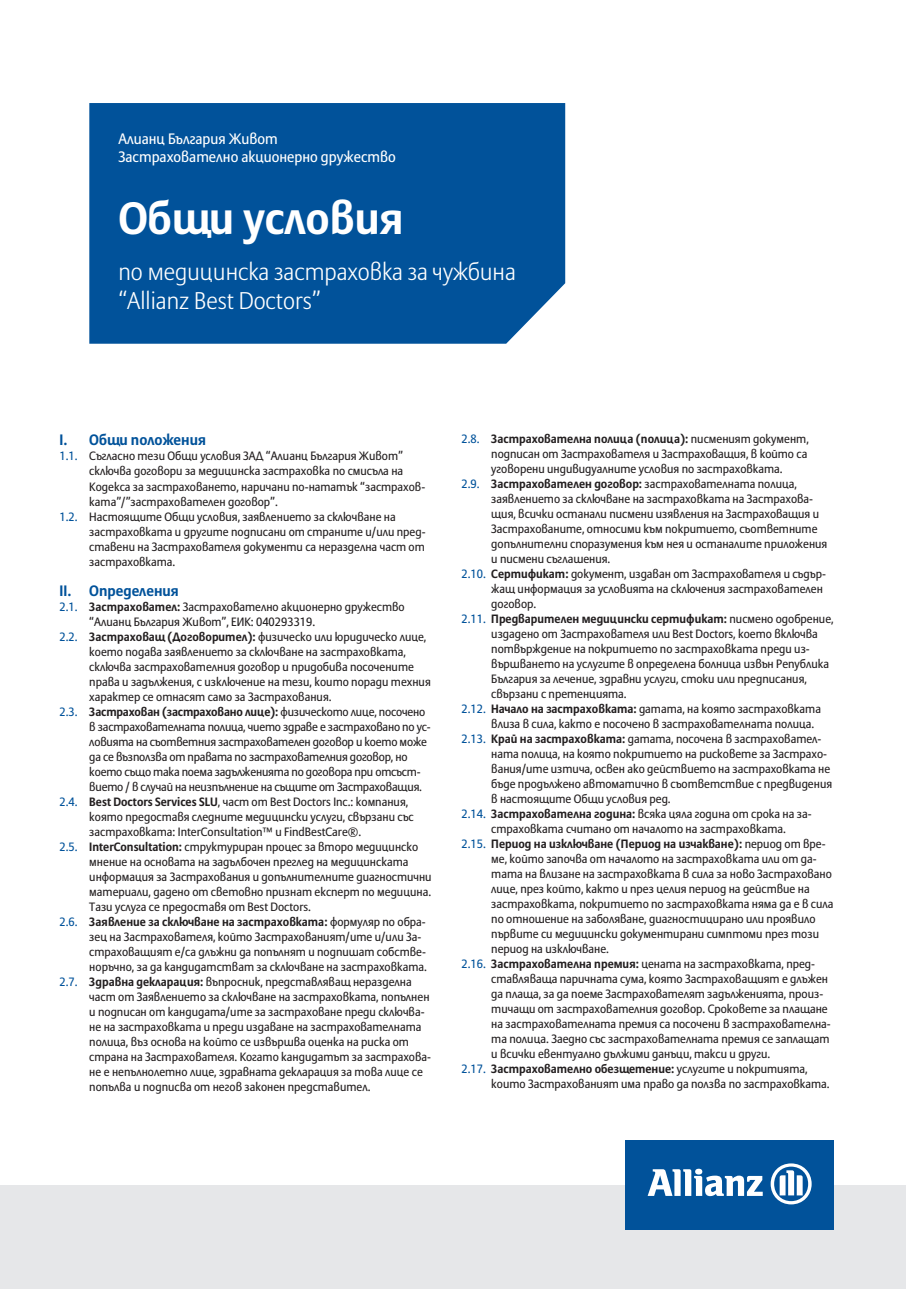
<style>
.page{position:relative;width:906px;height:1289px;background:#fff}
.page>*{position:absolute;margin:0;border:0;box-sizing:border-box;transform-origin:0 0}
.t1{font:45px "Allianz Sans Bold Cyr";color:#fff}
.t2{font:24px/28.8px "Allianz Sans Light Cyr";color:#fff}
.t3{font:15px "Allianz Sans Cyr";color:#fff}
.to4ka{font:15px "Allianz Sans Bold Cyr";color:#01529a}
.BODY{font:12px/15px "Allianz Sans Cyr";color:#231f20}
.s1{color:#01529a}
.s2{font-family:"Allianz Sans Bold Cyr"}
</style>
<div class="page">
<div style="left:0;top:1185px;width:906px;height:103px;background:#e6e7e9"></div>
<div style="left:625px;top:1140px;width:208px;height:89px;background:#01529a"></div>
<svg style="left:647px;top:1168px;width:115px;height:28px"></svg>
<svg style="left:770px;top:1163px;width:41px;height:41px"></svg>
<svg style="left:89px;top:103px;width:476px;height:241px;background:#08569c"></svg>
<p class="t3" style="left:118px;top:129px;width:161px">Алианц България Живот</p>
<p class="t3" style="left:118px;top:147px;width:279px">Застрахователно акционерно дружество</p>
<p class="t1" style="left:118px;top:189px;width:287px">Общи условия</p>
<p class="t2" style="left:118px;top:259px;width:399px">по медицинска застраховка за чужбина “Allianz Best Doctors”</p>
<p class="to4ka" style="left:60px;top:430px;width:148px">I. Общи положения</p>
<p class="BODY" style="left:89px;top:449px;width:337px;text-indent:-30px"><span class="s1">1.1.</span> Съгласно тези Общи условия ЗАД “Алианц България Живот” сключва договори за медицинска застраховка по смисъла на Кодекса за застраховането, наричани по-нататък “застрахов&shy;ката”/”застрахователен договор”.</p>
<p class="BODY" style="left:89px;top:509px;width:338px;text-indent:-30px"><span class="s1">1.2.</span> Настоящите Общи условия, заявлението за сключване на застраховката и другите подписани от страните и/или пред&shy;ставени на Застрахователя документи са неразделна част от застраховката.</p>
<p class="to4ka" style="left:60px;top:580px;width:121px">II. Определения</p>
<p class="BODY" style="left:89px;top:599px;width:317px;text-indent:-30px"><span class="s1">2.1.</span> <span class="s2">Застраховател:</span> Застрахователно акционерно дружество “Алианц България Живот”, ЕИК: 040293319.</p>
<p class="BODY" style="left:89px;top:629px;width:343px;text-indent:-30px"><span class="s1">2.2.</span> <span class="s2">Застраховащ (Договорител):</span> физическо или юридическо лице, което подава заявлението за сключване на застраховката, сключва застрахователния договор и придобива посочените права и задължения, с изключение на тези, които поради техния характер се отнасят само за Застрахования.</p>
<p class="BODY" style="left:89px;top:704px;width:343px;text-indent:-30px"><span class="s1">2.3.</span> <span class="s2">Застрахован (застраховано лице):</span> физическото лице, посочено в застрахователната полица, чието здраве е застраховано по ус&shy;ловията на съответния застрахователен договор и което може да се възползва от правата по застрахователния договор, но което също така поема задълженията по договора при отсъст&shy;вието / в случай на неизпълнение на същите от Застраховащия.</p>
<p class="BODY" style="left:89px;top:794px;width:326px;text-indent:-30px"><span class="s1">2.4.</span> <span class="s2">Best Doctors Services SLU</span>, част от Best Doctors Inc.: компания, която предоставя следните медицински услуги, свързани със застраховката: InterConsultation™ и FindBestCare®.</p>
<p class="BODY" style="left:89px;top:839px;width:344px;text-indent:-30px"><span class="s1">2.5.</span> <span class="s2">InterConsultation:</span> структуриран процес за второ медицинско мнение на основата на задълбочен преглед на медицинската информация за Застрахования и допълнителните диагностични материали, дадено от световно признат експерт по медицина.<br>Тази услуга се предоставя от Best Doctors.</p>
<p class="BODY" style="left:89px;top:914px;width:339px;text-indent:-30px"><span class="s1">2.6.</span> <span class="s2">Заявление за сключване на застраховката:</span> формуляр по обра&shy;зец на Застрахователя, който Застрахованият/ите и/или За&shy;страховащият e/са длъжни да попълнят и подпишат собстве&shy;норъчно, за да кандидатстват за сключване на застраховката.</p>
<p class="BODY" style="left:89px;top:974px;width:343px;text-indent:-30px"><span class="s1">2.7.</span> <span class="s2">Здравна декларация:</span> въпросник, представляващ неразделна част от Заявлението за сключване на застраховката, попълнен и подписан от кандидата/ите за застраховане преди сключва&shy;не на застраховката и преди издаване на застрахователната полица, въз основа на който се извършва оценка на риска от страна на Застрахователя. Когато кандидатът за застрахова&shy;не е непълнолетно лице, здравната декларация за това лице се попълва и подписва от негов законен представител.</p>
<p class="BODY" style="left:491px;top:432px;width:319px;text-indent:-30px"><span class="s1">2.8.</span> <span class="s2">Застрахователна полица (полица):</span> писменият документ, подписан от Застрахователя и Застраховащия, в който са уговорени индивидуалните условия по застраховката.</p>
<p class="BODY" style="left:491px;top:477px;width:338px;text-indent:-30px"><span class="s1">2.9.</span> <span class="s2">Застрахователен договор:</span> застрахователната полица, заявлението за сключване на застраховката на Застрахова&shy;щия, всички останали писмени изявления на Застраховащия и Застрахованите, относими към покритието, съответните допълнителни споразумения към нея и останалите приложения и писмени съглашения.</p>
<p class="BODY" style="left:491px;top:567px;width:336px;text-indent:-30px"><span class="s1">2.10.</span> <span class="s2">Сертификат:</span> документ, издаван от Застрахователя и съдър&shy;жащ информация за условията на сключения застрахователен договор.</p>
<p class="BODY" style="left:491px;top:612px;width:344px;text-indent:-30px"><span class="s1">2.11.</span> <span class="s2">Предварителен медицински сертификат:</span> писмено одобрение, издадено от Застрахователя или Best Doctors, което включва потвърждение на покритието по застраховката преди из&shy;вършването на услугите в определена болница извън Република България за лечение, здравни услуги, стоки или предписания, свързани с претенцията.</p>
<p class="BODY" style="left:491px;top:702px;width:331px;text-indent:-30px"><span class="s1">2.12.</span> <span class="s2">Начало на застраховката:</span> датата, на която застраховката влиза в сила, както е посочено в застрахователната полица.</p>
<p class="BODY" style="left:491px;top:732px;width:342px;text-indent:-30px"><span class="s1">2.13.</span> <span class="s2">Край на застраховката:</span> датата, посочена в застраховател&shy;ната полица, на която покритието на рисковете за Застрахо&shy;вания/ите изтича, освен ако действието на застраховката не бъде продължено автоматично в съответствие с предвидения в настоящите Общи условия ред.</p>
<p class="BODY" style="left:461px;top:807px;width:352px;text-align:center"><span class="s1">2.14.</span> <span class="s2">Застрахователна година:</span> всяка цяла година от срока на за&shy;страховката считано от началото на застраховката.</p>
<p class="BODY" style="left:491px;top:837px;width:344px;text-indent:-30px"><span class="s1">2.15.</span> <span class="s2">Период на изключване (Период на изчакване):</span> период от вре&shy;ме, който започва от началото на застраховката или от да&shy;тата на влизане на застраховката в сила за ново Застраховано лице, през който, както и през целия период на действие на застраховката, покритието по застраховката няма да е в сила по отношение на заболяване, диагностицирано или проявило първите си медицински документирани симптоми през този период на изключване.</p>
<p class="BODY" style="left:491px;top:957px;width:341px;text-indent:-30px"><span class="s1">2.16.</span> <span class="s2">Застрахователна премия:</span> цената на застраховката, пред&shy;ставляваща паричната сума, която Застраховащият е длъжен да плаща, за да поеме Застрахователят задълженията, произ&shy;тичащи от застрахователния договор. Сроковете за плащане на застрахователната премия са посочени в застрахователна&shy;та полица. Заедно със застрахователната премия се заплащат и всички евентуално дължими данъци, такси и други.</p>
<p class="BODY" style="left:491px;top:1062px;width:340px;text-indent:-30px"><span class="s1">2.17.</span> <span class="s2">Застрахователно обезщетение:</span> услугите и покритията, които Застрахованият има право да ползва по застраховката.</p>
</div>
